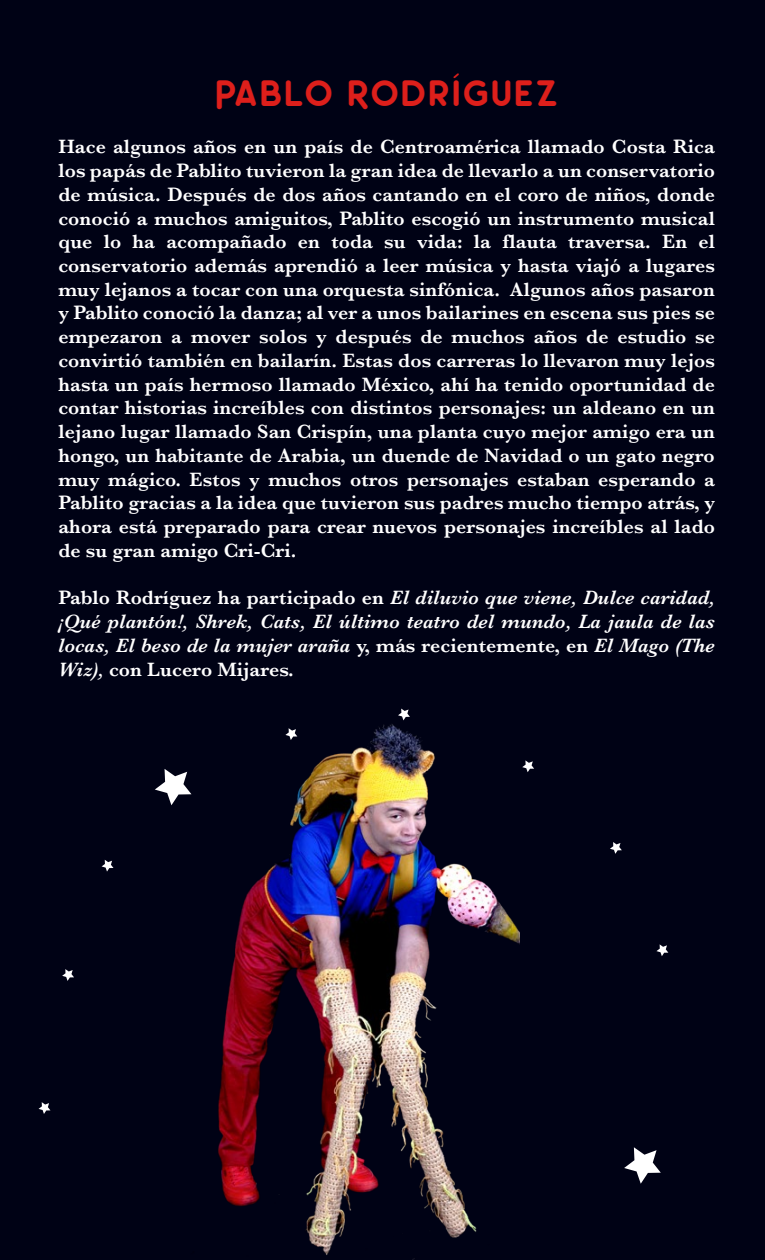
<style>
.page{position:relative;width:765px;height:1260px;background:#000215}
.page>*{position:absolute;margin:0;border:0;box-sizing:border-box;transform-origin:0 0}
.t1{font:700 37.5px "Leo Rounded";letter-spacing:.045em;color:#dd1f1b}
.t2{font:600 20px/23.8px "Baskerville";letter-spacing:.005em;color:#fff;text-align:justify}
.t3{font:italic 600 20px/23.8px "Baskerville";letter-spacing:.005em;color:#fff;text-align:justify}
.s1{font-style:normal}
</style>
<div class="page">
<img style="left:171px;top:708px;width:348px;height:552px">
<svg style="left:155px;top:769px;width:36px;height:36px"></svg>
<svg style="left:624px;top:1147px;width:37px;height:37px"></svg>
<svg style="left:62px;top:969px;width:12px;height:12px"></svg>
<svg style="left:39px;top:1102px;width:11px;height:12px"></svg>
<svg style="left:102px;top:860px;width:12px;height:12px"></svg>
<svg style="left:285px;top:728px;width:12px;height:12px"></svg>
<svg style="left:398px;top:709px;width:12px;height:11px"></svg>
<svg style="left:522px;top:760px;width:12px;height:12px"></svg>
<svg style="left:610px;top:842px;width:12px;height:12px"></svg>
<svg style="left:656px;top:944px;width:12px;height:12px"></svg>
<h1 class="t1" style="left:215px;top:73px;width:344px">Pablo Rodríguez</h1>
<p class="t2" style="left:58px;top:135px;width:658px">Hace algunos años en un país de Centroamérica llamado Costa Rica los papás de Pablito tuvieron la gran idea de llevarlo a un conservatorio de música. Después de dos años cantando en el coro de niños, donde conoció a muchos amiguitos, Pablito escogió un instrumento musical que lo ha acompañado en toda su vida: la flauta traversa. En el conservatorio además aprendió a leer música y hasta viajó a lugares muy lejanos a tocar con una orquesta sinfónica. Algunos años pasaron y Pablito conoció la danza; al ver a unos bailarines en escena sus pies se empezaron a mover solos y después de muchos años de estudio se convirtió también en bailarín. Estas dos carreras lo llevaron muy lejos hasta un país hermoso llamado México, ahí ha tenido oportunidad de contar historias increíbles con distintos personajes: un aldeano en un lejano lugar llamado San Crispín, una planta cuyo mejor amigo era un hongo, un habitante de Arabia, un duende de Navidad o un gato negro muy mágico. Estos y muchos otros personajes estaban esperando a Pablito gracias a la idea que tuvieron sus padres mucho tiempo atrás, y ahora está preparado para crear nuevos personajes increíbles al lado de su gran amigo Cri-Cri.</p>
<p class="t3" style="left:58px;top:586px;width:658px"><span class="s1">Pablo Rodríguez ha participado en</span> El diluvio que viene, Dulce caridad, ¡Qué plantón!, Shrek, Cats, El último teatro del mundo, La jaula de las locas, El beso de la mujer araña <span class="s1">y, más recientemente, en</span> El Mago (The Wiz), <span class="s1">con Lucero Mijares.</span></p>
</div>
